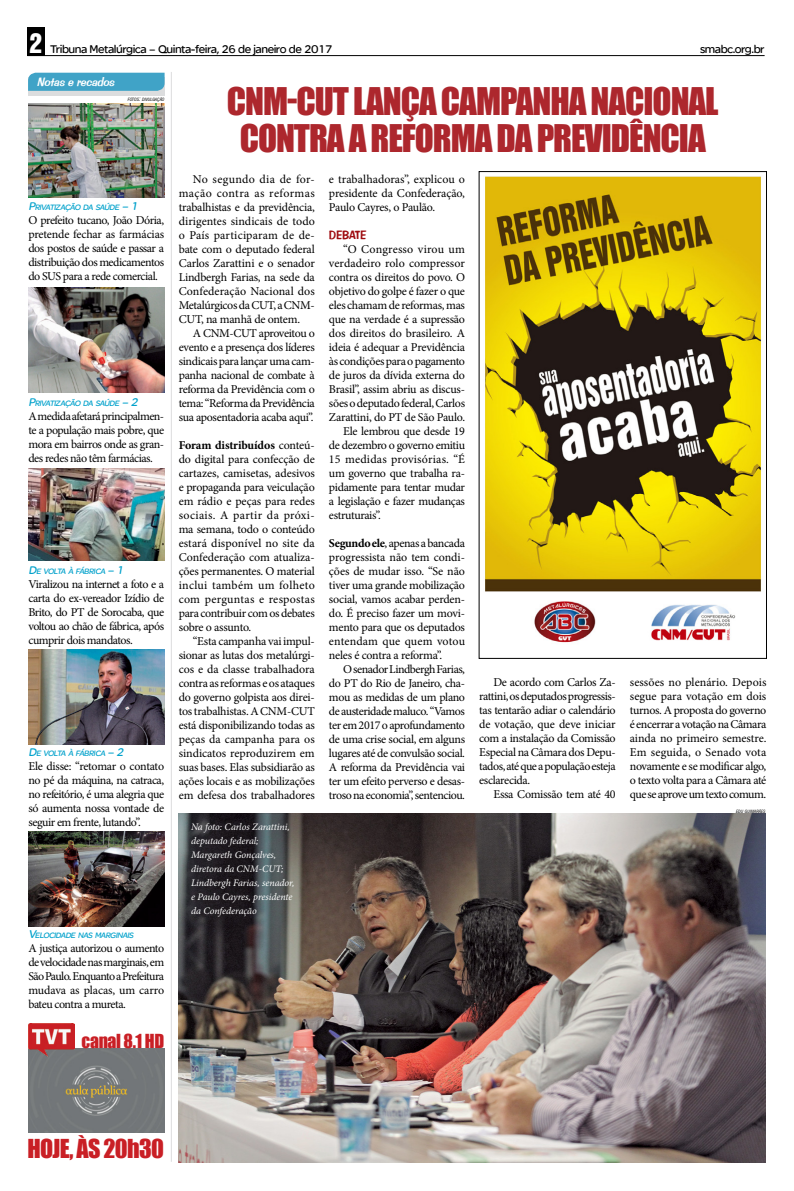
<style>
.page{position:relative;width:794px;height:1191px;background:#fff}
.page>*{position:absolute;margin:0;border:0;box-sizing:border-box;transform-origin:0 0}
.t1{font:35px/37px "Impact";letter-spacing:-.03em;color:#ad272d;text-align:center}
.t2{font:24px "Impact";color:#c91f25}
.t3{font:17.8px "Impact";color:#c91f25}
.t4{font:12px/14px "Minion Pro";letter-spacing:-.03em;color:#000;text-align:justify}
.t5{font:12px "SE Optimist Semi";letter-spacing:-.04em;color:#000}
.t6{font:12px "Minion Pro";letter-spacing:.015em;color:#000}
.t7{font:12px "Minion Pro";letter-spacing:-.005em;color:#000}
.t8{font:12px "Minion Pro";color:#000}
.t9{font:italic 12px "Impress BT";color:#fff}
.t10{font:12px "Impress BT";letter-spacing:-.02em;color:#9e0b0f}
.t11{font:italic 10px/14px "Minion Pro";letter-spacing:-.01em;color:#fff}
.t12{font:italic 8.4px "SE Optimist Semi";color:#00a1cb}
.t13{font:italic condensed 4.4px "Swiss 721 BT";color:#000}
.s1{font-family:"Helvetica Inserat";font-size:25px;color:#fff}
.s2{font-weight:700}
.s3{font-size:6.2px}
.s4{font-size:12px}
</style>
<div class="page">
<div style="left:28px;top:77px;width:137px;height:18px;background:#dcddde"></div>
<svg style="left:28px;top:73px;width:137px;height:18px;background:#43a4c7"></svg>
<img style="left:28px;top:104px;width:136px;height:94px">
<img style="left:28px;top:288px;width:136px;height:105px">
<img style="left:28px;top:469px;width:136px;height:91px">
<img style="left:28px;top:650px;width:136px;height:94px">
<img style="left:28px;top:831px;width:136px;height:95px">
<hr style="left:171px;top:72px;width:1px;height:1089px;background:#dcddde">
<div style="left:27px;top:28px;width:17px;height:28px;background:#000"></div>
<hr style="left:27px;top:55px;width:737px;height:1px;background:#000">
<img style="left:28px;top:1048px;width:136px;height:84px">
<img style="left:28px;top:1024px;width:47px;height:32px">
<img style="left:179px;top:813px;width:586px;height:349px">
<svg style="left:479px;top:171px;width:287px;height:487px"></svg>
<p class="t5" style="left:30px;top:42px;width:304px"><span class="s1">2</span> Tribuna Metalúrgica – Quinta-feira, 26 de janeiro de 2017</p>
<p class="t5" style="left:700px;top:42px;width:66px">smabc.org.br</p>
<h1 class="t1" style="left:227px;top:81px;width:493px">CNM-CUT LANÇA CAMPANHA NACIONAL<br>CONTRA A REFORMA DA PREVIDÊNCIA</h1>
<p class="t4" style="left:179px;top:172px;width:138px;text-indent:14px">No segundo dia de for&shy;mação contra as reformas trabalhistas e da previdência, dirigentes sindicais de todo o País participaram de de&shy;bate com o deputado federal Carlos Zarattini e o senador Lindbergh Farias, na sede da Confederação Nacional dos Metalúrgicos da CUT, a CNM-CUT, na manhã de ontem.</p>
<p class="t4" style="left:179px;top:326px;width:138px;text-indent:14px">A CNM-CUT aproveitou o evento e a presença dos líderes sindicais para lançar uma cam&shy;panha nacional de combate à reforma da Previdência com o tema: “Reforma da Previdência sua aposentadoria acaba aqui”.</p>
<p class="t4" style="left:179px;top:438px;width:138px"><span class="s2">Foram distribuídos</span> conteú&shy;do digital para confecção de cartazes, camisetas, adesivos e propaganda para veiculação em rádio e peças para redes sociais. A partir da próxi&shy;ma semana, todo o conteúdo estará disponível no site da Confederação com atualiza&shy;ções permanentes. O material inclui também um folheto com perguntas e respostas para contribuir com os debates sobre o assunto.</p>
<p class="t4" style="left:179px;top:634px;width:138px;text-indent:14px">“Esta campanha vai impul&shy;sionar as lutas dos metalúrgi&shy;cos e da classe trabalhadora contra as reformas e os ataques do governo golpista aos direi&shy;tos trabalhistas. A CNM-CUT está disponibilizando todas as peças da campanha para os sindicatos reproduzirem em suas bases. Elas subsidiarão as ações locais e as mobilizações em defesa dos trabalhadores</p>
<p class="t9" style="left:37px;top:75px;width:82px">Notaserecados</p>
<p class="t13" style="left:128px;top:97px;width:38px">FOTOS<span class="s3">:</span> DIVULGAÇÃO</p>
<p class="t4" style="left:329px;top:172px;width:137px">e trabalhadoras”, explicou o presidente da Confederação, Paulo Cayres, o Paulão.</p>
<p class="t10" style="left:329px;top:228px;width:39px">DEBATE</p>
<p class="t6" style="left:343px;top:241px;width:123px">“O Congresso virou um</p>
<p class="t8" style="left:329px;top:255px;width:137px">verdadeiro rolo compressor</p>
<p class="t4" style="left:329px;top:270px;width:137px">contra os direitos do povo. O</p>
<p class="t4" style="left:329px;top:284px;width:138px">objetivo do golpe é fazer o que</p>
<p class="t4" style="left:329px;top:298px;width:137px">eles chamam de reformas, mas</p>
<p class="t4" style="left:329px;top:312px;width:138px">que na verdade é a supressão</p>
<p class="t7" style="left:329px;top:325px;width:137px">dos direitos do brasileiro. A</p>
<p class="t4" style="left:329px;top:340px;width:138px">ideia é adequar a Previdência</p>
<p class="t4" style="left:329px;top:354px;width:137px">às condições para o pagamento</p>
<p class="t4" style="left:329px;top:368px;width:138px">de juros da dívida externa do</p>
<p class="t4" style="left:329px;top:382px;width:138px">Brasil”, assim abriu as discus-</p>
<p class="t4" style="left:329px;top:396px;width:138px">sões o deputado federal, Carlos</p>
<p class="t4" style="left:329px;top:410px;width:138px">Zarattini, do PT de São Paulo.</p>
<p class="t4" style="left:343px;top:424px;width:123px">Ele lembrou que desde 19</p>
<p class="t4" style="left:329px;top:438px;width:138px">de dezembro o governo emitiu</p>
<p class="t6" style="left:329px;top:451px;width:138px">15 medidas provisórias. “É</p>
<p class="t4" style="left:329px;top:466px;width:137px">um governo que trabalha ra-</p>
<p class="t4" style="left:329px;top:480px;width:138px">pidamente para tentar mudar</p>
<p class="t4" style="left:329px;top:494px;width:138px">a legislação e fazer mudanças</p>
<p class="t4" style="left:329px;top:508px;width:53px">estruturais”.</p>
<p class="t4" style="left:329px;top:536px;width:138px"><span class="s2">Segundo ele</span>, apenas a bancada progressista não tem condi&shy;ções de mudar isso. “Se não tiver uma grande mobilização social, vamos acabar perden&shy;do. É preciso fazer um movi&shy;mento para que os deputados entendam que quem votou neles é contra a reforma”.</p>
<p class="t4" style="left:329px;top:662px;width:138px;text-indent:14px">O senador Lindbergh Farias, do PT do Rio de Janeiro, cha&shy;mou as medidas de um plano de austeridade maluco. “Vamos ter em 2017 o aprofundamento de uma crise social, em alguns lugares até de convulsão social.<br>A reforma da Previdência vai ter um efeito perverso e desas&shy;troso na economia”, sentenciou.</p>
<p class="t12" style="left:28px;top:202px;width:113px"><span class="s4">P</span>RIVATIZAÇÃO DA SAÚDE <span class="s4">– 1</span></p>
<p class="t4" style="left:28px;top:213px;width:137px">O prefeito tucano, João Dória, pretende fechar as farmácias dos postos de saúde e passar a distribuição dos medicamentos do SUS para a rede comercial.</p>
<p class="t12" style="left:28px;top:398px;width:113px"><span class="s4">P</span>RIVATIZAÇÃO DA SAÚDE <span class="s4">– 2</span></p>
<p class="t4" style="left:28px;top:409px;width:137px">A medida afetará principalmen&shy;te a população mais pobre, que mora em bairros onde as gran&shy;des redes não têm farmácias.</p>
<p class="t12" style="left:28px;top:566px;width:99px"><span class="s4">D</span>E VOLTA À FÁBRICA <span class="s4">– 1</span></p>
<p class="t4" style="left:28px;top:577px;width:137px">Viralizou na internet a foto e a carta do ex-vereador Izídio de Brito, do PT de Sorocaba, que voltou ao chão de fábrica, após cumprir dois mandatos.</p>
<p class="t4" style="left:479px;top:675px;width:138px;text-indent:14px">De acordo com Carlos Za&shy;rattini, os deputados progressis&shy;tas tentarão adiar o calendário de votação, que deve iniciar com a instalação da Comissão Especial na Câmara dos Depu&shy;tados, até que a população esteja esclarecida.</p>
<p class="t4" style="left:493px;top:787px;width:124px">Essa Comissão tem até 40</p>
<p class="t4" style="left:630px;top:675px;width:138px">sessões no plenário. Depois segue para votação em dois turnos. A proposta do governo é encerrar a votação na Câmara ainda no primeiro semestre.<br>Em seguida, o Senado vota novamente e se modificar algo, o texto volta para a Câmara até que se aprove um texto comum.</p>
<p class="t12" style="left:28px;top:748px;width:99px"><span class="s4">D</span>E VOLTA À FÁBRICA <span class="s4">– 2</span></p>
<p class="t4" style="left:28px;top:759px;width:137px">Ele disse: “retomar o contato no pé da máquina, na catraca, no refeitório, é uma alegria que só aumenta nossa vontade de seguir em frente, lutando”.</p>
<p class="t13" style="left:736px;top:808px;width:31px">EDU GUIMARÃES</p>
<p class="t11" style="left:191px;top:820px;width:105px">Na foto: Carlos Zarattini, deputado federal;<br>Margareth Gonçalves, diretora da CNM-CUT;<br>Lindbergh Farias, senador, e Paulo Cayres, presidente da Confederação</p>
<p class="t12" style="left:28px;top:930px;width:108px"><span class="s4">V</span>ELOCIDADE NAS MARGINAIS</p>
<p class="t4" style="left:28px;top:941px;width:137px">A justiça autorizou o aumento de velocidade nas marginais, em São Paulo. Enquanto a Prefeitura mudava as placas, um carro bateu contra a mureta.</p>
<h3 class="t3" style="left:82px;top:1027px;width:84px">CANAL 8.1 HD</h3>
<h2 class="t2" style="left:27px;top:1129px;width:12px">HOJE</h2>
<h2 class="t2" style="left:69px;top:1129px;width:96px">, ÀS 20H30</h2>
</div>
